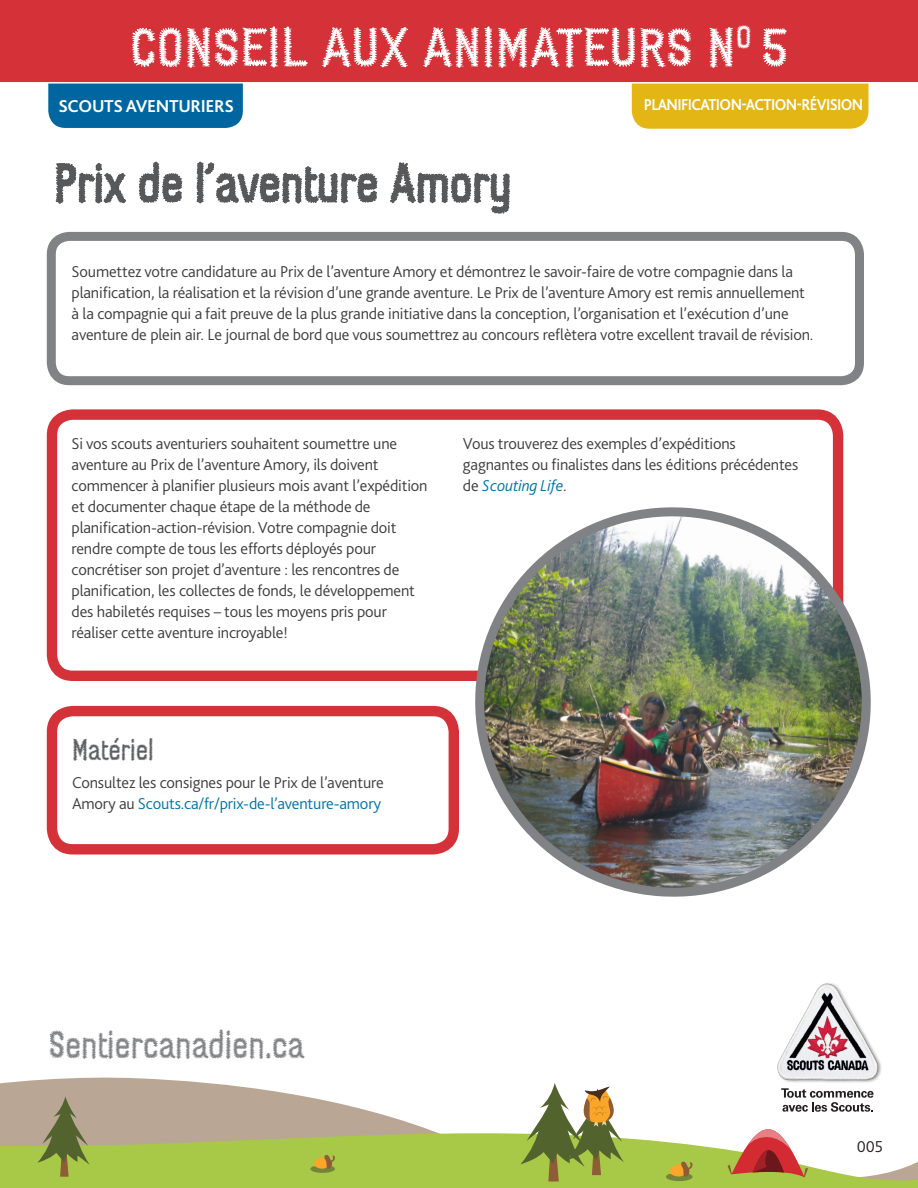
<style>
.page{position:relative;width:918px;height:1188px;background:#fff}
.page>*{position:absolute;margin:0;border:0;box-sizing:border-box;transform-origin:0 0}
.t1{font:54.15px "Conference Call BH Line Two";color:#fff;scale:1.18 1}
.t2{font:54px "Conference Call BH Line Two";color:#57585a}
.green_title{font:39px "Conference Call BH Line Two";color:#808285}
.green_title-2{font:30px "Conference Call BH Line Two";color:#57585a}
.t3{font:700 18px "Bliss 2";letter-spacing:-.02em;color:#fff}
.t4{font:300 16.5px/21px "Bliss 2";letter-spacing:-.01em;color:#3e3e3f}
.t5{font:700 16.5px "Bliss 2";letter-spacing:-.04em;color:#fff;scale:.92 1}
.t6{font:300 16.5px "Bliss 2";color:#231f20}
.s1{font-style:italic;color:#0074aa}
.s2{color:#0074aa}
</style>
<div class="page">
<div style="left:632px;top:48px;width:237px;height:81px;background:#e3b615;border-radius:18px"></div>
<div style="left:47px;top:409px;width:796px;height:272px;border:10px solid #d43238;border-radius:21px"></div>
<div style="left:47px;top:232px;width:817px;height:153px;border:9px solid #808285;border-radius:18px"></div>
<svg style="left:56px;top:163px;width:70px;height:41px"></svg>
<svg style="left:139px;top:162px;width:43px;height:41px"></svg>
<svg style="left:197px;top:162px;width:180px;height:41px"></svg>
<svg style="left:390px;top:163px;width:120px;height:51px"></svg>
<div style="left:47px;top:706px;width:412px;height:149px;border:10px solid #d43238;border-radius:21px"></div>
<img style="left:463px;top:495px;width:408px;height:402px">
<svg style="left:0;top:1077px;width:397px;height:42px;fill:#baa694"></svg>
<svg style="left:0;top:1119px;width:918px;height:69px;fill:#a8c848"></svg>
<svg style="left:37px;top:1096px;width:53px;height:81px"></svg>
<svg style="left:520px;top:1083px;width:107px;height:98px"></svg>
<div style="left:666px;top:1173px;width:27px;height:8px;background:#738538;border-radius:50%"></div>
<svg style="left:669px;top:1161px;width:24px;height:18px"></svg>
<div style="left:310px;top:1165px;width:25px;height:8px;background:#738538;border-radius:50%"></div>
<svg style="left:313px;top:1154px;width:22px;height:17px"></svg>
<div style="left:48px;top:48px;width:196px;height:81px;background:#0066a0;border-radius:18px"></div>
<div style="left:47px;top:47px;width:197px;height:82px;border:2px solid #fff;border-radius:18px"></div>
<div style="left:0;top:0;width:918px;height:84px;background:#d43238"></div>
<img style="left:777px;top:983px;width:105px;height:100px">
<svg style="left:728px;top:1088px;width:146px;height:89px"></svg>
<p class="t1" style="left:130px;top:13px;width:560px">CONSEIL AUX ANIMATEURS N<sup>O</sup> 5</p>
<p class="t3" style="left:58px;top:95px;width:177px">SCOUTS AVENTURIERS</p>
<p class="t5" style="left:644px;top:95px;width:240px">PLANIFICATION-ACTION-RÉVISION</p>
<p class="t2" style="left:54px;top:149px;width:459px">Prix de l’aventure Amory</p>
<p class="t4" style="left:72px;top:260px;width:743px">Soumettez votre candidature au Prix de l’aventure Amory et démontrez le savoir-faire de votre compagnie dans la planification, la réalisation et la révision d’une grande aventure. Le Prix de l’aventure Amory est remis annuellement à la compagnie qui a fait preuve de la plus grande initiative dans la conception, l’organisation et l’exécution d’une aventure de plein air. Le journal de bord que vous soumettrez au concours reflètera votre excellent travail de révision.</p>
<p class="t4" style="left:72px;top:433px;width:358px">Si vos scouts aventuriers souhaitent soumettre une aventure au Prix de l’aventure Amory, ils doivent commencer à planifier plusieurs mois avant l’expédition et documenter chaque étape de la méthode de planification-action-révision. Votre compagnie doit rendre compte de tous les efforts déployés pour concrétiser son projet d’aventure : les rencontres de planification, les collectes de fonds, le développement des habiletés requises – tous les moyens pris pour réaliser cette aventure incroyable!</p>
<p class="t4" style="left:463px;top:433px;width:337px">Vous trouverez des exemples d’expéditions gagnantes ou finalistes dans les éditions précédentes de <span class="s1">Scouting Life</span>.</p>
<p class="green_title-2" style="left:72px;top:730px;width:83px">Matériel</p>
<p class="t4" style="left:72px;top:772px;width:313px">Consultez les consignes pour le Prix de l’aventure<br>Amory au <span class="s2">Scouts.ca/fr/prix-de-l’aventure-amory</span></p>
<p class="green_title" style="left:49px;top:1020px;width:257px">Sentiercanadien.ca</p>
<p class="t6" style="left:857px;top:1136px;width:28px">005</p>
</div>
